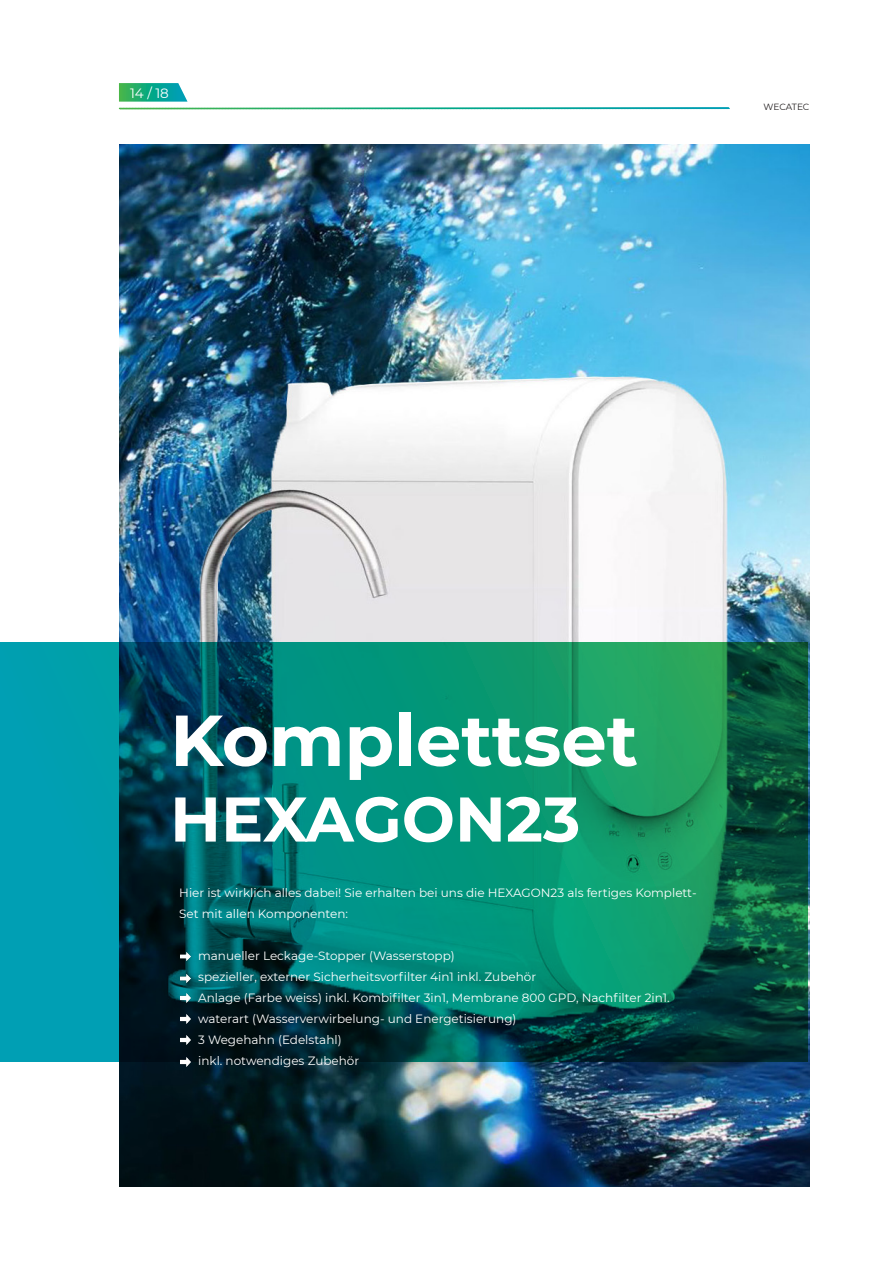
<style>
.page{position:relative;width:893px;height:1263px;background:#fff}
.page>*{position:absolute;margin:0;border:0;box-sizing:border-box;transform-origin:0 0}
.Big_Title{font:700 72px "Montserrat";color:#fff}
.Big_Title-2{font:700 63px "Montserrat";color:#fff}
.t1{font:13.5px "Montserrat";color:#fff}
._6_pt{font:12px/21px "Montserrat";color:#fff}
.t2{font:9px "Montserrat";letter-spacing:-.01em;color:#231f20}
</style>
<div class="page">
<svg style="left:119px;top:83px;width:611px;height:27px"></svg>
<img style="left:119px;top:145px;width:690px;height:1041px">
<svg style="left:0;top:643px;width:808px;height:418px;background:#057669"></svg>
<svg style="left:180px;top:952px;width:11px;height:9px"></svg>
<svg style="left:180px;top:973px;width:11px;height:10px"></svg>
<svg style="left:180px;top:993px;width:11px;height:10px"></svg>
<svg style="left:180px;top:1014px;width:11px;height:10px"></svg>
<svg style="left:180px;top:1035px;width:11px;height:9px"></svg>
<svg style="left:180px;top:1057px;width:11px;height:10px"></svg>
<p class="t1" style="left:130px;top:83px;width:40px">14 / 18</p>
<p class="t2" style="left:763px;top:101px;width:47px">WECATEC</p>
<p class="Big_Title" style="left:170px;top:688px;width:469px">Komplettset</p>
<p class="Big_Title-2" style="left:170px;top:774px;width:412px">HEXAGON23</p>
<p class="_6_pt" style="left:179px;top:881px;width:519px">Hier ist wirklich alles dabei! Sie erhalten bei uns die HEXAGON23 als fertiges Komplett-<br>Set mit allen Komponenten:</p>
<p class="_6_pt" style="left:198px;top:944px;width:258px">manueller Leckage-Stopper (Wasserstopp)</p>
<p class="_6_pt" style="left:198px;top:965px;width:340px">spezieller, externer Sicherheitsvorfilter 4in1 inkl. Zubehör</p>
<p class="_6_pt" style="left:198px;top:986px;width:473px">Anlage (Farbe weiss) inkl. Kombifilter 3in1, Membrane 800 GPD, Nachfilter 2in1.</p>
<p class="_6_pt" style="left:198px;top:1007px;width:320px">waterart (Wasserverwirbelung- und Energetisierung)</p>
<p class="_6_pt" style="left:198px;top:1028px;width:145px">3 Wegehahn (Edelstahl)</p>
<p class="_6_pt" style="left:198px;top:1049px;width:163px">inkl. notwendiges Zubehör</p>
</div>
